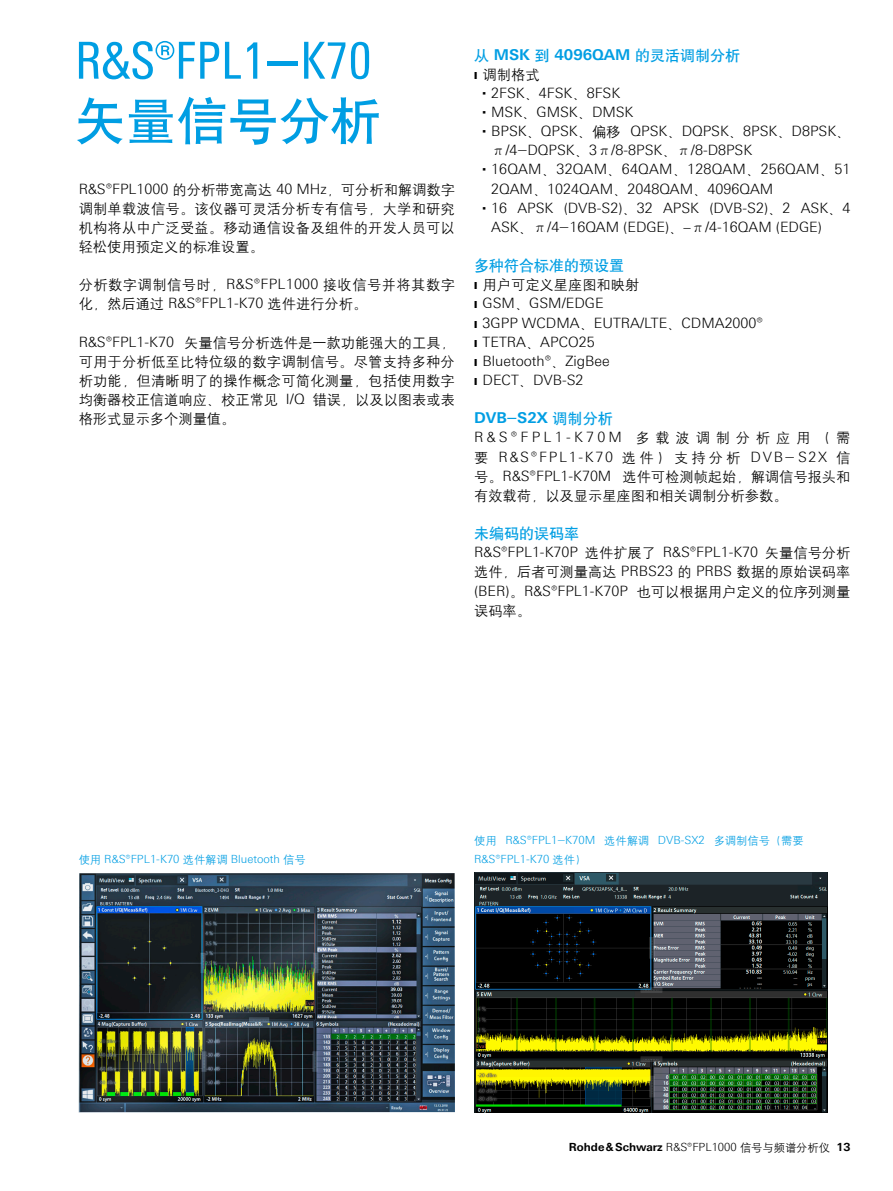
<style>
.page{position:relative;width:893px;height:1191px;background:#fff}
.page>*{position:absolute;margin:0;border:0;box-sizing:border-box;transform-origin:0 0}
.Seiten_Headline_34Pt{font:51px/57.4px "Linotype Univers 420 Cn";color:#009ee3}
.Absatzfett_cyan{font:700 15px "Linotype Univers 630";color:#009ee3}
.Absatzfett_cyan-2{font:15px "H Yb 1 gj";color:#009ee3}
.Haupttext_ohne_Absta{font:300 14.25px/19.2px "Linotype Univers 330";color:#000}
.Haupttext_ohne_Absta-2{font:14.25px/19.2px "H Yg 2 gj";color:#000;text-align:justify}
.Haupttext{font:14.25px/19.2px "H Yg 2 gj";color:#000;text-align:justify}
.Haupttext-2{font:14.25px/19.2px "H Yg 2 gj";letter-spacing:.035em;color:#000}
.Bildunterschrift{font:300 11.25px/19.2px "Linotype Univers 330";color:#009ee3}
.t1{font:700 11.25px "Linotype Univers 630";color:#000}
.Bildunterschrift_ver{font:300 11.25px "Linotype Univers 330";color:#009ee3}
.s1{font-family:"H Yb 1 gj"}
.s2{font-family:"Linotype Univers 330";font-weight:300}
.s3{font-family:"H Yb 1 gj";font-weight:400}
.s4{font-family:"H Yg 2 gj";font-weight:400}
</style>
<div class="page">
<img style="left:79px;top:873px;width:376px;height:239px">
<img style="left:474px;top:873px;width:353px;height:239px">
<p class="Seiten_Headline_34Pt" style="left:75px;top:32px;width:307px">R&amp;S®FPL1<span class="s1">-</span>K70<span class="s1">矢量信号分析</span></p>
<p class="Haupttext_ohne_Absta-2" style="left:79px;top:180px;width:378px"><span class="s2">R&amp;S®FPL1000</span> 的分析带宽高达 <span class="s2">40 MHz</span>，可分析和解调数字调制单载波信号。该仪器可灵活分析专有信号，大学和研究机构将从中广泛受益。移动通信设备及组件的开发人员可以轻松使用预定义的标准设置。</p>
<p class="Haupttext-2" style="left:79px;top:275px;width:378px">分析数字调制信号时，<span class="s2">R&amp;S®FPL1000</span> 接收信号并将其数字化，然后通过 <span class="s2">R&amp;S®FPL1-K70</span> 选件进行分析。</p>
<p class="Haupttext" style="left:79px;top:333px;width:378px"><span class="s2">R&amp;S®FPL1-K70</span> 矢量信号分析选件是一款功能强大的工具，可用于分析低至比特位级的数字调制信号。尽管支持多种分析功能，但清晰明了的操作概念可简化测量，包括使用数字均衡器校正信道响应、校正常见 <span class="s2">I/Q</span> 错误，以及以图表或表格形式显示多个测量值。</p>
<p class="Absatzfett_cyan" style="left:474px;top:45px;width:268px"><span class="s3">从</span> MSK <span class="s3">到</span> 4096QAM <span class="s3">的灵活调制分析</span></p>
<p class="Haupttext" style="left:474px;top:65px;width:67px"><span class="s2">❙</span> 调制格式</p>
<p class="Haupttext_ohne_Absta" style="left:483px;top:83px;width:139px"><sup>■</sup> 2FSK<span class="s4">、</span>4FSK<span class="s4">、</span>8FSK</p>
<p class="Haupttext_ohne_Absta" style="left:483px;top:102px;width:152px"><sup>■</sup> MSK<span class="s4">、</span>GMSK<span class="s4">、</span>DMSK</p>
<p class="Haupttext_ohne_Absta" style="left:491px;top:121px;width:361px;text-indent:-9px"><sup>■</sup> BPSK<span class="s4">、</span>QPSK<span class="s4">、偏移</span> QPSK<span class="s4">、</span>DQPSK<span class="s4">、</span>8PSK<span class="s4">、</span>D8PSK<span class="s4">、π</span>/4<span class="s4">‑</span>DQPSK<span class="s4">、</span>3<span class="s4">π</span>/8-8PSK<span class="s4">、π</span>/8-D8PSK</p>
<p class="Haupttext_ohne_Absta" style="left:491px;top:160px;width:361px;text-indent:-9px"><sup>■</sup> 16QAM<span class="s4">、</span>32QAM<span class="s4">、</span>64QAM<span class="s4">、</span>128QAM<span class="s4">、</span>256QAM<span class="s4">、</span>51<br>2QAM<span class="s4">、</span>1024QAM<span class="s4">、</span>2048QAM<span class="s4">、</span>4096QAM</p>
<p class="Haupttext_ohne_Absta" style="left:491px;top:198px;width:361px;text-indent:-9px"><sup>■</sup> 16 APSK (DVB-S2)<span class="s4">、</span>32 APSK (DVB-S2)<span class="s4">、</span>2 ASK<span class="s4">、</span>4<br>ASK<span class="s4">、π</span>/4<span class="s4">‑</span>16QAM (EDGE)<span class="s4">、</span>–<span class="s4">π</span>/4-16QAM (EDGE)</p>
<p class="Absatzfett_cyan-2" style="left:474px;top:258px;width:151px">多种符合标准的预设置</p>
<p class="Haupttext" style="left:474px;top:275px;width:167px"><span class="s2">❙</span> 用户可定义星座图和映射</p>
<p class="Haupttext_ohne_Absta" style="left:474px;top:293px;width:131px">❙ GSM<span class="s4">、</span>GSM/EDGE</p>
<p class="Haupttext_ohne_Absta" style="left:474px;top:313px;width:290px">❙ 3GPP WCDMA<span class="s4">、</span>EUTRA/LTE<span class="s4">、</span>CDMA2000®</p>
<p class="Haupttext_ohne_Absta" style="left:474px;top:332px;width:122px">❙ TETRA<span class="s4">、</span>APCO25</p>
<p class="Haupttext_ohne_Absta" style="left:474px;top:351px;width:137px">❙ Bluetooth®<span class="s4">、</span>ZigBee</p>
<p class="Haupttext_ohne_Absta" style="left:474px;top:370px;width:111px">❙ DECT<span class="s4">、</span>DVB-S2</p>
<p class="Absatzfett_cyan" style="left:474px;top:409px;width:140px">DVB<span class="s3">-</span>S2X <span class="s3">调制分析</span></p>
<p class="Haupttext_ohne_Absta-2" style="left:474px;top:428px;width:378px"><span class="s2">R&amp;S®FPL1-K70M</span> 多载波调制分析应用（需要 <span class="s2">R&amp;S®FPL1-K70</span> 选件）支持分析 <span class="s2">DVB</span>‑<span class="s2">S2X</span> 信号。<span class="s2">R&amp;S®FPL1-K70M</span> 选件可检测帧起始，解调信号报头和有效载荷，以及显示星座图和相关调制分析参数。</p>
<p class="Absatzfett_cyan-2" style="left:474px;top:526px;width:106px">未编码的误码率</p>
<p class="Haupttext_ohne_Absta" style="left:474px;top:542px;width:378px;text-align:justify">R&amp;S®FPL1-K70P <span class="s4">选件扩展了</span> R&amp;S®FPL1-K70 <span class="s4">矢量信号分析选件，后者可测量高达</span> PRBS23 <span class="s4">的</span> PRBS <span class="s4">数据的原始误码率</span>(BER)<span class="s4">。</span>R&amp;S®FPL1-K70P <span class="s4">也可以根据用户定义的位序列测量误码率。</span></p>
<p class="Bildunterschrift_ver" style="left:79px;top:853px;width:228px"><span class="s4">使用</span> R&amp;S®FPL1-K70 <span class="s4">选件解调</span> Bluetooth <span class="s4">信号</span></p>
<p class="Bildunterschrift" style="left:474px;top:830px;width:331px"><span class="s4">使用</span> R&amp;S®FPL1<span class="s4">‑</span>K70M <span class="s4">选件解调</span> DVB-SX2 <span class="s4">多调制信号（需要<br></span>R&amp;S®FPL1-K70 <span class="s4">选件）</span></p>
<p class="t1" style="left:569px;top:1139px;width:283px">Rohde&amp;Schwarz <span class="s2">R&amp;S®FPL1000</span> <span class="s4">信号与频谱分析仪</span> 13</p>
</div>
